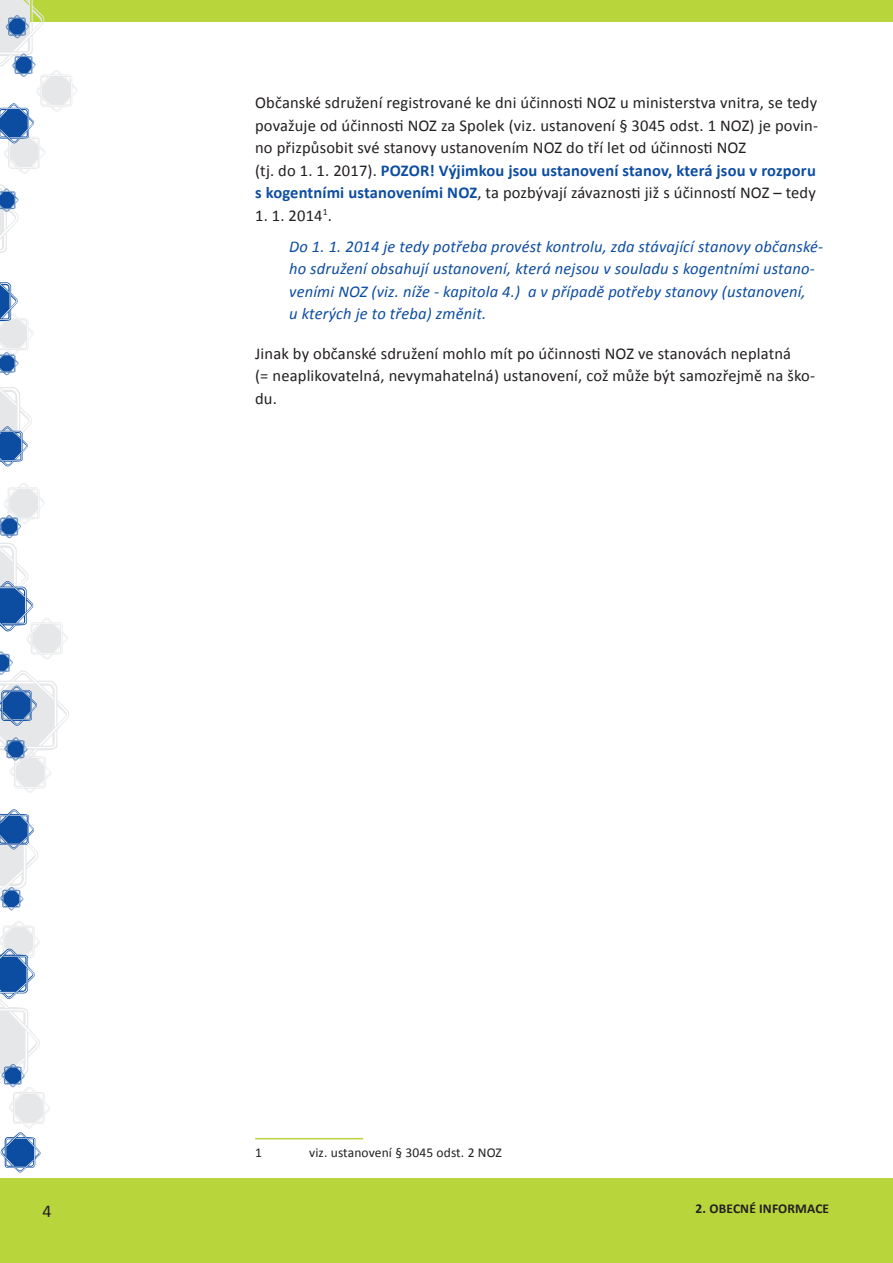
<style>
.page{position:relative;width:893px;height:1263px;background:#fff}
.page>*{position:absolute;margin:0;border:0;box-sizing:border-box;transform-origin:0 0}
.t1{font:18px "Calibri";color:#231f20}
.t2{font:16.5px/22.5px "Calibri";letter-spacing:.01em;color:#231f20}
.quote{font:italic 16.5px/22.5px "Calibri";letter-spacing:.01em;color:#0d4da1}
.footnote{font:13.5px "Calibri";letter-spacing:.01em;color:#231f20}
.t3{font:700 13.5px "Calibri";letter-spacing:.01em;color:#231f20}
.s1{font-weight:700;color:#0d4da1}
</style>
<div class="page">
<div style="left:0;top:0;width:893px;height:21px;background:#b8d53c"></div>
<svg style="left:0;top:0;width:78px;height:253px"></svg>
<svg style="left:0;top:282px;width:34px;height:185px"></svg>
<svg style="left:0;top:921px;width:50px;height:252px"></svg>
<svg style="left:0;top:482px;width:69px;height:311px"></svg>
<svg style="left:0;top:809px;width:38px;height:102px"></svg>
<div style="left:0;top:1178px;width:893px;height:85px;background:#b8d53c"></div>
<hr style="left:255px;top:1138px;width:108px;height:1px;background:#b8d53c">
<p class="t2" style="left:255px;top:91px;width:565px">Občanské sdružení registrované ke dni účinnosti NOZ u ministerstva vnitra, se tedy považuje od účinnosti NOZ za Spolek (viz. ustanovení § 3045 odst. 1 NOZ) je povin&shy;no přizpůsobit své stanovy ustanovením NOZ do tří let od účinnosti NOZ<br>(tj. do 1. 1. 2017). <span class="s1">POZOR! Výjimkou jsou ustanovení stanov, která jsou v rozporu s kogentními ustanoveními NOZ</span>, ta pozbývají závaznosti již s účinností NOZ – tedy</p>
<p class="t2" style="left:255px;top:204px;width:78px">1. 1. 2014<sup>1</sup>.</p>
<p class="quote" style="left:289px;top:234px;width:536px">Do 1. 1. 2014 je tedy potřeba provést kontrolu, zda stávající stanovy občanské&shy;ho sdružení obsahují ustanovení, která nejsou v souladu s kogentními ustano&shy;veními NOZ (viz. níže - kapitola 4.) a v případě potřeby stanovy (ustanovení,<br>u kterých je to třeba) změnit.</p>
<p class="t2" style="left:255px;top:342px;width:561px">Jinak by občanské sdružení mohlo mít po účinnosti NOZ ve stanovách neplatná<br>(= neaplikovatelná, nevymahatelná) ustanovení, což může být samozřejmě na ško&shy;du.</p>
<p class="footnote" style="left:255px;top:1144px;width:8px">1</p>
<p class="footnote" style="left:309px;top:1144px;width:194px">viz. ustanovení § 3045 odst. 2 NOZ</p>
<p class="t1" style="left:43px;top:1199px;width:11px">4</p>
<p class="t3" style="left:696px;top:1200px;width:135px">2. OBECNÉ INFORMACE</p>
</div>
